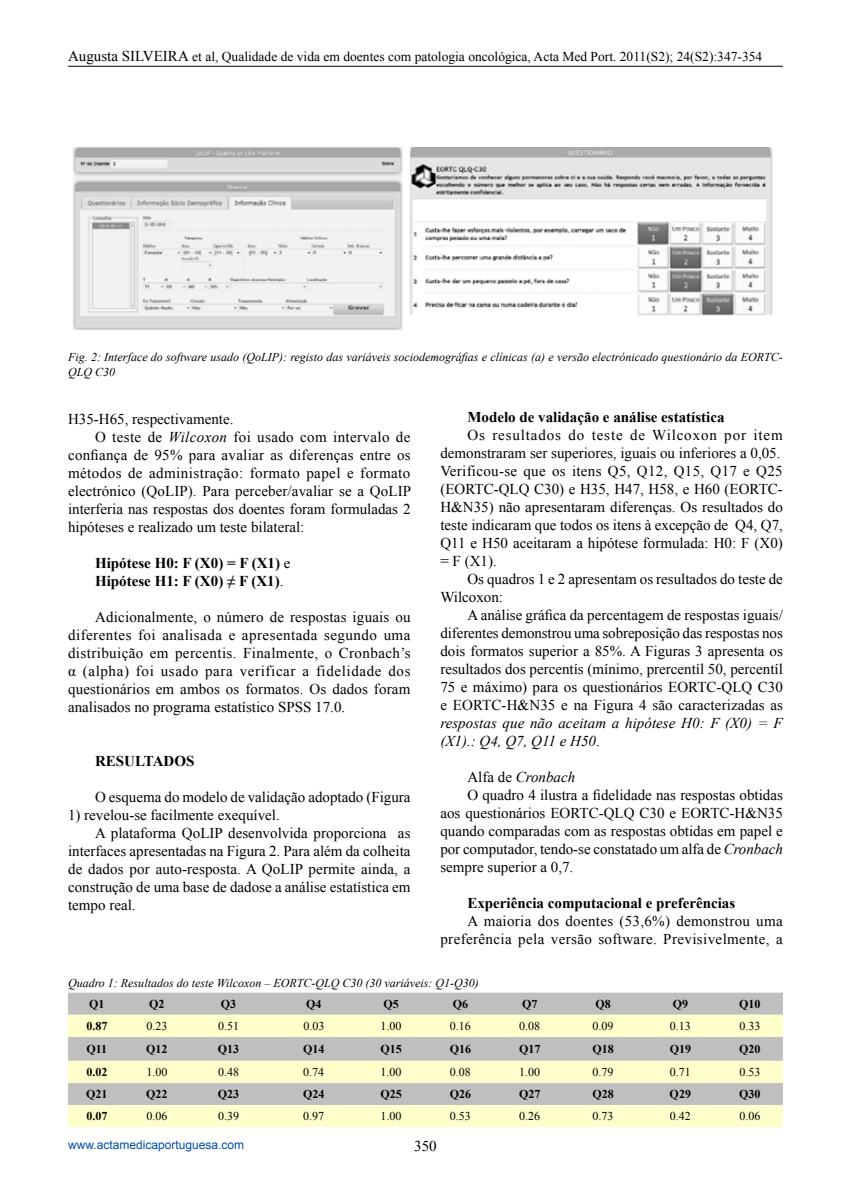
<style>
.page{position:relative;width:851px;height:1191px;background:#fff}
.page>*{position:absolute;margin:0;border:0;box-sizing:border-box;transform-origin:0 0}
.t1{font:15px/18px "Times New Roman";color:#000;text-align:justify}
.t2{font:700 15px/18px "Times New Roman";color:#000}
.t3{font:15px/18px "Times New Roman";letter-spacing:.025em;color:#000;text-align:right}
.t4{font:italic 15px/18px "Times New Roman";letter-spacing:.005em;color:#000}
.t5{font:15px "Times New Roman";letter-spacing:.02em;color:#000}
.t6{font:15px "Times New Roman";letter-spacing:.03em;color:#000}
.t7{font:13.5px "Times New Roman";color:#000}
.t8{font:italic 12px/15px "Times New Roman";color:#000}
.t9{font:12px "Times New Roman";color:#000}
.t10{font:700 12px "Times New Roman";color:#000}
.t11{font:12px "Arial";color:#034ea2}
.s1{font-size:15px}
.s2{font-style:italic}
.s3{font-weight:400}
.s4{font-style:normal}
</style>
<div class="page">
<img style="left:73px;top:148px;width:700px;height:182px">
<div style="left:68px;top:992px;width:714px;height:113px;background:#bfbfbf"></div>
<svg style="left:68px;top:1014px;width:714px;height:69px;background:#e8e8c7"></svg>
<div style="left:68px;top:1105px;width:714px;height:22px;background:#ffc"></div>
<hr style="left:68px;top:66px;width:714px;height:1px;background:#000">
<p class="t7" style="left:68px;top:48px;width:695px"><span class="s1">Augusta SILVEIRA</span> et al, Qualidade de vida em doentes com patologia oncológica, Acta Med Port. 2011(S2); 24(S2):347-354</p>
<p class="t8" style="left:68px;top:349px;width:716px">Fig. 2: Interface do software usado (QoLIP): registo das variáveis sociodemográfias e clínicas (a) e versão electrónicado questionário da EORTC-<br>QLQ C30</p>
<p class="t1" style="left:68px;top:410px;width:167px">H35-H65, respectivamente.</p>
<p class="t3" style="left:95px;top:428px;width:317px">O teste de <span class="s2">Wilcoxon</span> foi usado com intervalo de</p>
<p class="t5" style="left:68px;top:445px;width:344px">confiança de 95% para avaliar as diferenças entre os</p>
<p class="t6" style="left:68px;top:463px;width:344px">métodos de administração: formato papel e formato</p>
<p class="t1" style="left:68px;top:482px;width:344px">electrónico (QoLIP). Para perceber/avaliar se a QoLIP</p>
<p class="t1" style="left:68px;top:500px;width:344px">interferia nas respostas dos doentes foram formuladas 2</p>
<p class="t1" style="left:68px;top:518px;width:238px">hipóteses e realizado um teste bilateral:</p>
<p class="t2" style="left:95px;top:553px;width:197px">Hipótese H0: F (X0) = F (X1) <span class="s3">e<br></span>Hipótese H1: F (X0) ≠ F (X1)<span class="s3">.</span></p>
<p class="t1" style="left:68px;top:608px;width:344px;text-indent:27px">Adicionalmente, o número de respostas iguais ou diferentes foi analisada e apresentada segundo uma distribuição em percentis. Finalmente, o Cronbach’s α (alpha) foi usado para verificar a fidelidade dos questionários em ambos os formatos. Os dados foram analisados no programa estatístico SPSS 17.0.</p>
<p class="t2" style="left:467px;top:407px;width:259px">Modelo de validação e análise estatística</p>
<p class="t1" style="left:440px;top:426px;width:344px;text-align:left;text-indent:27px">Os resultados do teste de Wilcoxon por item demonstraram ser superiores, iguais ou inferiores a 0,05.<br>Verificou-se que os itens Q5, Q12, Q15, Q17 e Q25 (EORTC-QLQ C30) e H35, H47, H58, e H60 (EORTC-H&amp;N35) não apresentaram diferenças. Os resultados do teste indicaram que todos os itens à excepção de Q4, Q7, Q11 e H50 aceitaram a hipótese formulada: H0: F (X0) = F (X1).</p>
<p class="t1" style="left:440px;top:570px;width:344px;text-indent:27px">Os quadros 1 e 2 apresentam os resultados do teste de<br>Wilcoxon:</p>
<p class="t1" style="left:440px;top:606px;width:344px;text-indent:27px">A análise gráfica da percentagem de respostas iguais/ diferentes demonstrou uma sobreposição das respostas nos dois formatos superior a 85%. A Figuras 3 apresenta os resultados dos percentís (mínimo, prercentíl 50, percentíl 75 e máximo) para os questionários EORTC-QLQ C30 e EORTC-H&amp;N35 e na Figura 4 são caracterizadas as</p>
<p class="t4" style="left:440px;top:713px;width:344px">respostas que não aceitam a hipótese H0: F (X0) = F (X1).: Q4, Q7, Q11 e H50<span class="s4">.</span></p>
<p class="t4" style="left:467px;top:767px;width:109px"><span class="s4">Alfa de</span> Cronbach</p>
<p class="t1" style="left:467px;top:786px;width:317px">O quadro 4 ilustra a fidelidade nas respostas obtidas</p>
<p class="t1" style="left:440px;top:804px;width:344px">aos questionários EORTC-QLQ C30 e EORTC-H&amp;N35</p>
<p class="t1" style="left:440px;top:822px;width:344px">quando comparadas com as respostas obtidas em papel e</p>
<p class="t1" style="left:440px;top:840px;width:344px">por computador, tendo-se constatado um alfa de <span class="s2">Cronbach</span></p>
<p class="t1" style="left:440px;top:858px;width:134px">sempre superior a 0,7.</p>
<p class="t2" style="left:467px;top:893px;width:269px">Experiência computacional e preferências</p>
<p class="t3" style="left:440px;top:912px;width:344px">A maioria dos doentes (53,6%) demonstrou uma preferência pela versão software. Previsivelmente, a</p>
<p class="t2" style="left:95px;top:751px;width:22px">Resultados</p>
<p class="t1" style="left:95px;top:788px;width:317px">O esquema do modelo de validação adoptado (Figura</p>
<p class="t1" style="left:68px;top:806px;width:213px">1) revelou-se facilmente exequível.</p>
<p class="t1" style="left:95px;top:824px;width:317px">A plataforma QoLIP desenvolvida proporciona as</p>
<p class="t1" style="left:68px;top:842px;width:344px">interfaces apresentadas na Figura 2. Para além da colheita</p>
<p class="t1" style="left:68px;top:860px;width:344px">de dados por auto-resposta. A QoLIP permite ainda, a</p>
<p class="t1" style="left:68px;top:878px;width:344px">construção de uma base de dadose a análise estatística em</p>
<p class="t1" style="left:68px;top:896px;width:69px">tempo real.</p>
<p class="t8" style="left:68px;top:974px;width:412px">Quadro 1: Resultados do teste Wilcoxon – EORTC-QLQ C30 (30 variáveis: Q1-Q30)</p>
<p class="t10" style="left:89px;top:995px;width:17px">Q1</p>
<p class="t10" style="left:149px;top:995px;width:17px">Q2</p>
<p class="t10" style="left:221px;top:995px;width:17px">Q3</p>
<p class="t10" style="left:306px;top:995px;width:17px">Q4</p>
<p class="t10" style="left:383px;top:995px;width:17px">Q5</p>
<p class="t10" style="left:453px;top:995px;width:17px">Q6</p>
<p class="t10" style="left:522px;top:995px;width:17px">Q7</p>
<p class="t10" style="left:595px;top:995px;width:17px">Q8</p>
<p class="t10" style="left:672px;top:995px;width:17px">Q9</p>
<p class="t10" style="left:739px;top:995px;width:23px">Q10</p>
<p class="t10" style="left:86px;top:1017px;width:22px">0.87</p>
<p class="t9" style="left:146px;top:1018px;width:22px">0.23</p>
<p class="t9" style="left:218px;top:1018px;width:22px">0.51</p>
<p class="t9" style="left:303px;top:1018px;width:22px">0.03</p>
<p class="t9" style="left:380px;top:1018px;width:22px">1.00</p>
<p class="t9" style="left:450px;top:1018px;width:22px">0.16</p>
<p class="t9" style="left:519px;top:1018px;width:22px">0.08</p>
<p class="t9" style="left:592px;top:1018px;width:22px">0.09</p>
<p class="t9" style="left:669px;top:1018px;width:22px">0.13</p>
<p class="t9" style="left:739px;top:1018px;width:22px">0.33</p>
<p class="t10" style="left:87px;top:1040px;width:22px">Q11</p>
<p class="t10" style="left:146px;top:1040px;width:23px">Q12</p>
<p class="t10" style="left:218px;top:1040px;width:23px">Q13</p>
<p class="t10" style="left:303px;top:1040px;width:23px">Q14</p>
<p class="t10" style="left:380px;top:1040px;width:23px">Q15</p>
<p class="t10" style="left:449px;top:1040px;width:23px">Q16</p>
<p class="t10" style="left:519px;top:1040px;width:23px">Q17</p>
<p class="t10" style="left:592px;top:1040px;width:23px">Q18</p>
<p class="t10" style="left:669px;top:1040px;width:23px">Q19</p>
<p class="t10" style="left:739px;top:1040px;width:23px">Q20</p>
<p class="t10" style="left:86px;top:1063px;width:22px">0.02</p>
<p class="t9" style="left:146px;top:1064px;width:22px">1.00</p>
<p class="t9" style="left:218px;top:1064px;width:22px">0.48</p>
<p class="t9" style="left:303px;top:1064px;width:22px">0.74</p>
<p class="t9" style="left:380px;top:1064px;width:22px">1.00</p>
<p class="t9" style="left:450px;top:1064px;width:22px">0.08</p>
<p class="t9" style="left:519px;top:1064px;width:22px">1.00</p>
<p class="t9" style="left:592px;top:1064px;width:22px">0.79</p>
<p class="t9" style="left:669px;top:1064px;width:22px">0.71</p>
<p class="t9" style="left:739px;top:1064px;width:22px">0.53</p>
<p class="t10" style="left:86px;top:1085px;width:23px">Q21</p>
<p class="t10" style="left:146px;top:1085px;width:23px">Q22</p>
<p class="t10" style="left:218px;top:1085px;width:23px">Q23</p>
<p class="t10" style="left:303px;top:1085px;width:23px">Q24</p>
<p class="t10" style="left:380px;top:1085px;width:23px">Q25</p>
<p class="t10" style="left:449px;top:1085px;width:23px">Q26</p>
<p class="t10" style="left:519px;top:1085px;width:23px">Q27</p>
<p class="t10" style="left:592px;top:1085px;width:23px">Q28</p>
<p class="t10" style="left:669px;top:1085px;width:23px">Q29</p>
<p class="t10" style="left:739px;top:1085px;width:23px">Q30</p>
<p class="t10" style="left:86px;top:1107px;width:22px">0.07</p>
<p class="t9" style="left:146px;top:1108px;width:22px">0.06</p>
<p class="t9" style="left:218px;top:1108px;width:22px">0.39</p>
<p class="t9" style="left:303px;top:1108px;width:22px">0.97</p>
<p class="t9" style="left:380px;top:1108px;width:22px">1.00</p>
<p class="t9" style="left:450px;top:1108px;width:22px">0.53</p>
<p class="t9" style="left:519px;top:1108px;width:22px">0.26</p>
<p class="t9" style="left:592px;top:1108px;width:22px">0.73</p>
<p class="t9" style="left:669px;top:1108px;width:22px">0.42</p>
<p class="t9" style="left:739px;top:1108px;width:22px">0.06</p>
<p class="t11" style="left:68px;top:1136px;width:178px">www.actamedicaportuguesa.com</p>
<p class="t1" style="left:414px;top:1137px;width:24px">350</p>
</div>
